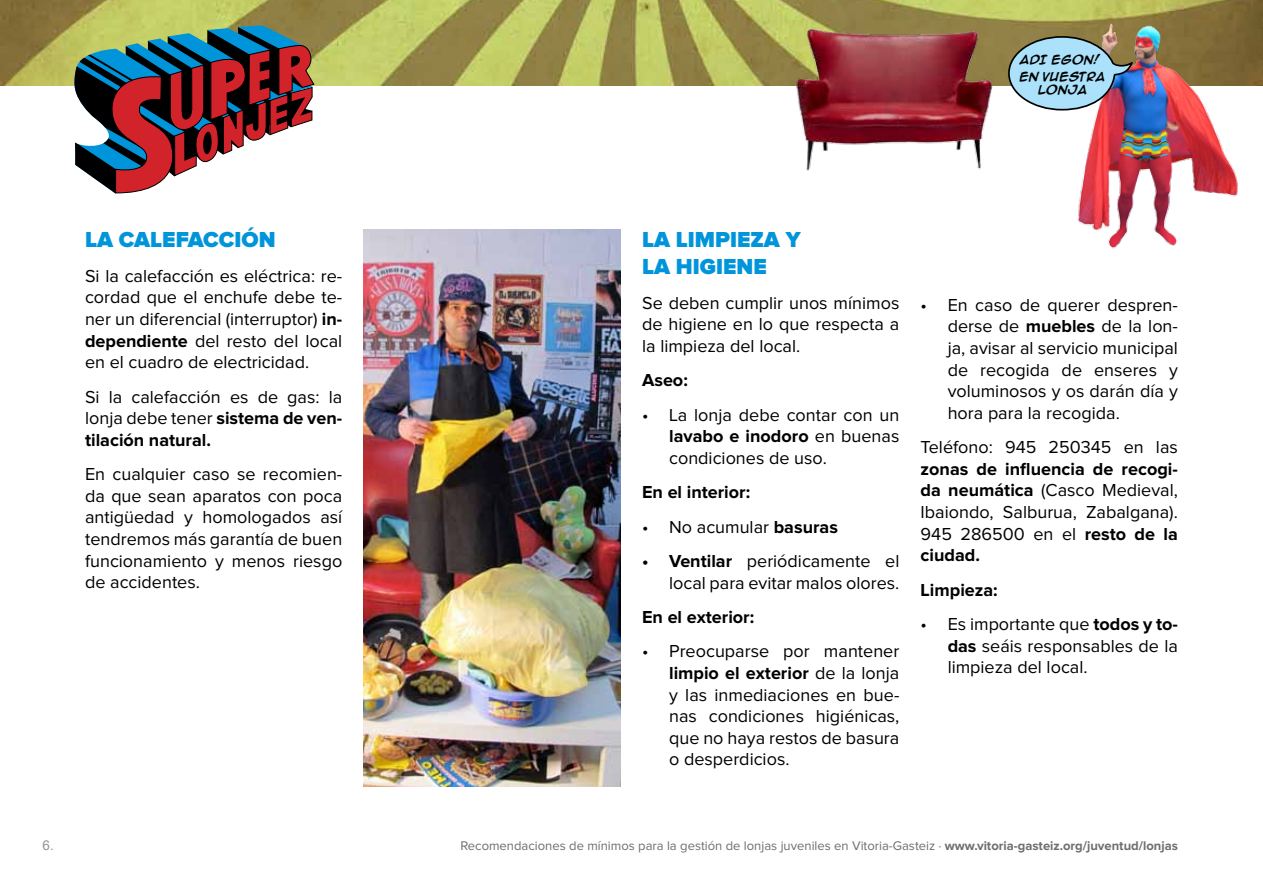
<style>
.page{position:relative;width:1263px;height:893px;background:#fff}
.page>*{position:absolute;margin:0;border:0;box-sizing:border-box;transform-origin:0 0}
.t1{font:900 22.5px "Proxima Nova";color:#0095da}
.t2{font:18px/21.6px "Proxima Nova";color:#000;text-align:justify}
.t3{font:700 18px "Proxima Nova";color:#000}
.t4{font:13.5px "Arial";color:#939598}
.t5{font:13.05px "Proxima Nova";color:#6d6e71}
.t6{font:700 10.5px/17.1px "Anime Ace";letter-spacing:.01em;color:#000}
.s1{font-weight:700}
</style>
<div class="page">
<img style="left:1px;top:0;width:1262px;height:85px">
<svg style="left:72px;top:0;width:243px;height:194px"></svg>
<img style="left:778px;top:16px;width:230px;height:155px">
<img style="left:1034px;top:0;width:205px;height:249px">
<svg style="left:1007px;top:35px;width:128px;height:76px;background:#9cb6c3"></svg>
<img style="left:364px;top:230px;width:257px;height:557px">
<p class="t1" style="left:85px;top:230px;width:49px">LA CALE</p>
<p class="t1" style="left:176px;top:230px;width:28px">FACCIÓN</p>
<p class="t2" style="left:85px;top:266px;width:259px">Si la calefacción es eléctrica: re&shy;cordad que el enchufe debe te&shy;ner un diferencial (interruptor) <span class="s1">in&shy;dependiente</span> del resto del local en el cuadro de electricidad.</p>
<p class="t2" style="left:85px;top:386px;width:259px">Si la calefacción es de gas: la lonja debe tener <span class="s1">sistema de ven&shy;tilación natural.</span></p>
<p class="t2" style="left:85px;top:464px;width:259px">En cualquier caso se recomien&shy;da que sean aparatos con poca antigüedad y homologados así tendremos más garantía de buen funcionamiento y menos riesgo de accidentes.</p>
<p class="t6" style="left:1019px;top:51px;width:88px">ADI EGON!<br>EN VUESTRA</p>
<p class="t6" style="left:1038px;top:81px;width:51px">LONJA</p>
<p class="t1" style="left:642px;top:230px;width:48px">LA LIMPIEZA</p>
<p class="t1" style="left:786px;top:230px;width:16px">Y</p>
<p class="t1" style="left:642px;top:257px;width:64px">LA HIGIENE</p>
<p class="t2" style="left:642px;top:293px;width:259px">Se deben cumplir unos mínimos de higiene en lo que respecta a la limpieza del local.</p>
<p class="t3" style="left:642px;top:372px;width:47px">Aseo:</p>
<p class="t2" style="left:669px;top:405px;width:232px;text-indent:-27px">• La lonja debe contar con un <span class="s1">lavabo e inodoro</span> en buenas condiciones de uso.</p>
<p class="t3" style="left:642px;top:484px;width:109px">En el interior:</p>
<p class="t2" style="left:642px;top:517px;width:197px">• No acumular <span class="s1">basuras</span></p>
<p class="t2" style="left:642px;top:551px;width:259px;text-align:right"><span class="s1">• Ventilar</span> periódicamente el local para evitar malos olores.</p>
<p class="t3" style="left:642px;top:609px;width:114px">En el exterior:</p>
<p class="t2" style="left:669px;top:641px;width:232px;text-indent:-27px">• Preocuparse por mantener <span class="s1">limpio el exterior</span> de la lonja y las inmediaciones en bue&shy;nas condiciones higiénicas, que no haya restos de basura o desperdicios.</p>
<p class="t2" style="left:948px;top:295px;width:232px;text-indent:-27px">• En caso de querer despren&shy;derse de <span class="s1">muebles</span> de la lon&shy;ja, avisar al servicio municipal de recogida de enseres y voluminosos y os darán día y hora para la recogida.</p>
<p class="t2" style="left:921px;top:437px;width:259px">Teléfono: 945 250345 en las</p>
<p class="t2" style="left:921px;top:459px;width:259px"><span class="s1">zonas de influencia de recogi&shy;da neumática</span> (Casco Medieval, Ibaiondo, Salburua, Zabalgana).<br>945 286500 en el <span class="s1">resto de la ciudad.</span></p>
<p class="t3" style="left:921px;top:581px;width:79px">Limpieza:</p>
<p class="t2" style="left:948px;top:614px;width:232px;text-indent:-27px">• Es importante que <span class="s1">todos y to&shy;das</span> seáis responsables de la limpieza del local.</p>
<p class="t4" style="left:43px;top:836px;width:13px">6.</p>
<p class="t5" style="left:460px;top:840px;width:719px">Recomendaciones de mínimos para la gestión de lonjas juveniles en Vitoria-Gasteiz · <span class="s1">www.vitoria-gasteiz.org/juventud/lonjas</span></p>
</div>
